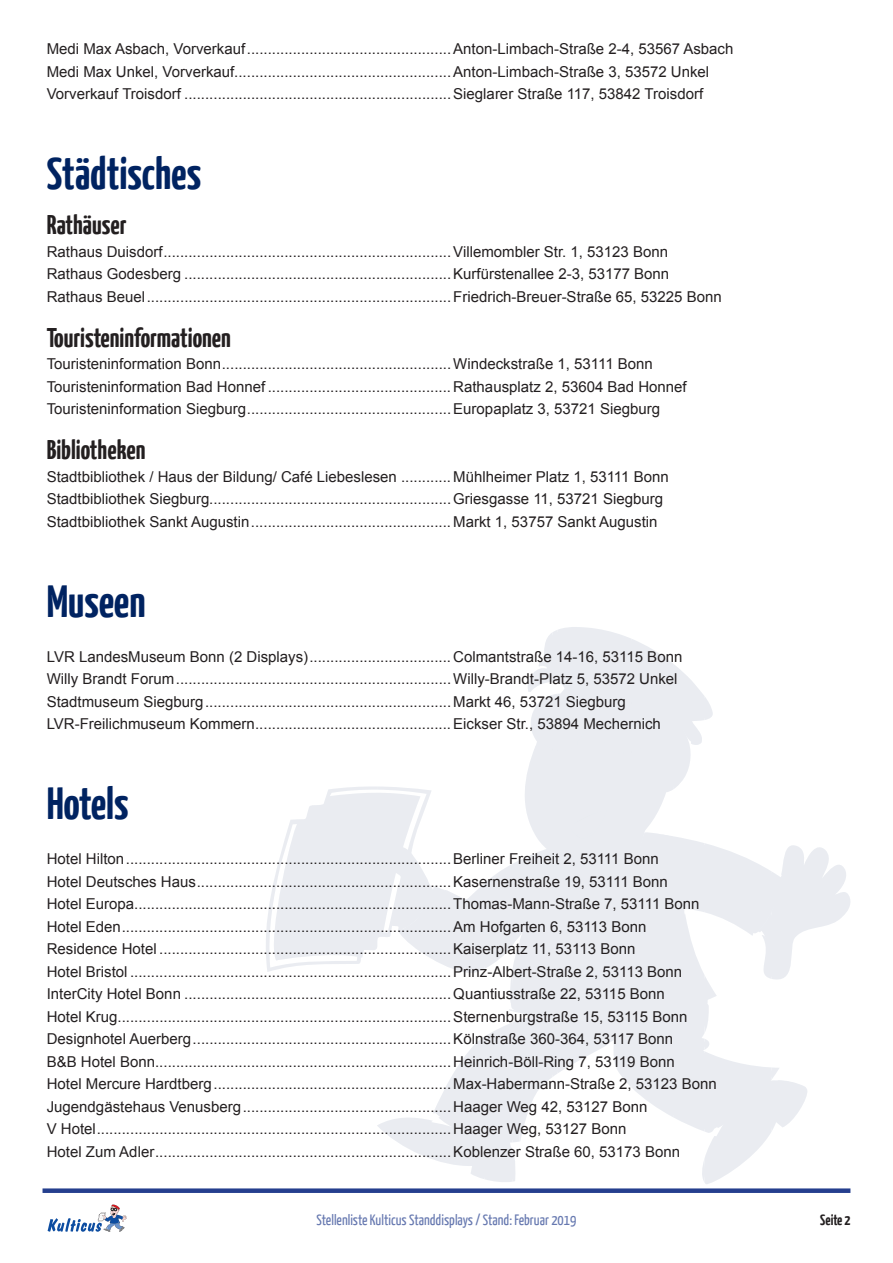
<style>
.page{position:relative;width:893px;height:1263px;background:#fff}
.page>*{position:absolute;margin:0;border:0;box-sizing:border-box;transform-origin:0 0}
.t1{font:700 45px "Yanone Kaffeesatz";color:#002361}
.t2{font:700 27px "Yanone Kaffeesatz";color:#231f20}
.t3{font:15px/22.5px "Arial";color:#231f20}
.t4{font:15px "Yanone Kaffeesatz";color:#253f8e}
.t5{font:700 15px "Yanone Kaffeesatz";color:#231f20}
</style>
<div class="page">
<svg style="left:48px;top:1204px;width:79px;height:28px"></svg>
<div style="left:43px;top:1188px;width:807px;height:5px;background:#253f8e"></div>
<svg style="left:266px;top:627px;width:584px;height:557px"></svg>
<p class="t3" style="left:47px;top:38px;width:688px">Medi Max Asbach, Vorverkauf.................................................Anton-Limbach-Straße 2-4, 53567 Asbach<br>Medi Max Unkel, Vorverkauf....................................................Anton-Limbach-Straße 3, 53572 Unkel<br>Vorverkauf Troisdorf ................................................................Sieglarer Straße 117, 53842 Troisdorf</p>
<h1 class="t1" style="left:47px;top:146px;width:156px">Städtisches</h1>
<h2 class="t2" style="left:47px;top:208px;width:81px">Rathäuser</h2>
<p class="t3" style="left:47px;top:240px;width:676px">Rathaus Duisdorf.....................................................................Villemombler Str. 1, 53123 Bonn<br>Rathaus Godesberg ................................................................Kurfürstenallee 2-3, 53177 Bonn<br>Rathaus Beuel.........................................................................Friedrich-Breuer-Straße 65, 53225 Bonn</p>
<h2 class="t2" style="left:47px;top:321px;width:186px">Touristeninformationen</h2>
<p class="t3" style="left:47px;top:353px;width:641px">Touristeninformation Bonn.......................................................Windeckstraße 1, 53111 Bonn<br>Touristeninformation Bad Honnef ............................................Rathausplatz 2, 53604 Bad Honnef<br>Touristeninformation Siegburg.................................................Europaplatz 3, 53721 Siegburg</p>
<h2 class="t2" style="left:47px;top:433px;width:100px">Bibliotheken</h2>
<p class="t3" style="left:47px;top:465px;width:623px">Stadtbibliothek / Haus der Bildung/ Café Liebeslesen ............ Mühlheimer Platz 1, 53111 Bonn<br>Stadtbibliothek Siegburg..........................................................Griesgasse 11, 53721 Siegburg<br>Stadtbibliothek Sankt Augustin................................................ Markt 1, 53757 Sankt Augustin</p>
<h1 class="t1" style="left:47px;top:573px;width:100px">Museen</h1>
<p class="t3" style="left:47px;top:645px;width:637px">LVR LandesMuseum Bonn (2 Displays).................................. Colmantstraße 14-16, 53115 Bonn Willy Brandt Forum..................................................................Willy-Brandt-Platz 5, 53572 Unkel Stadtmuseum Siegburg........................................................... Markt 46, 53721 Siegburg LVR-Freilichmuseum Kommern...............................................Eickser Str., 53894 Mechernich</p>
<h1 class="t1" style="left:47px;top:776px;width:83px">Hotels</h1>
<p class="t3" style="left:47px;top:848px;width:671px">Hotel Hilton..............................................................................Berliner Freiheit 2, 53111 Bonn<br>Hotel Deutsches Haus.............................................................Kasernenstraße 19, 53111 Bonn<br>Hotel Europa............................................................................Thomas-Mann-Straße 7, 53111 Bonn Hotel Eden...............................................................................Am Hofgarten 6, 53113 Bonn Residence Hotel ......................................................................Kaiserplatz 11, 53113 Bonn<br>Hotel Bristol .............................................................................Prinz-Albert-Straße 2, 53113 Bonn InterCity Hotel Bonn ................................................................Quantiusstraße 22, 53115 Bonn<br>Hotel Krug................................................................................Sternenburgstraße 15, 53115 Bonn Designhotel Auerberg..............................................................Kölnstraße 360-364, 53117 Bonn<br>B&amp;B Hotel Bonn.......................................................................Heinrich-Böll-Ring 7, 53119 Bonn<br>Hotel Mercure Hardtberg......................................................... Max-Habermann-Straße 2, 53123 Bonn Jugendgästehaus Venusberg..................................................Haager Weg 42, 53127 Bonn<br>V Hotel.....................................................................................Haager Weg, 53127 Bonn<br>Hotel Zum Adler.......................................................................Koblenzer Straße 60, 53173 Bonn</p>
<p class="t4" style="left:317px;top:1210px;width:261px">Stellenliste Kulticus Standdisplays / Stand: Februar 2019</p>
<p class="t5" style="left:820px;top:1210px;width:32px">Seite 2</p>
</div>
